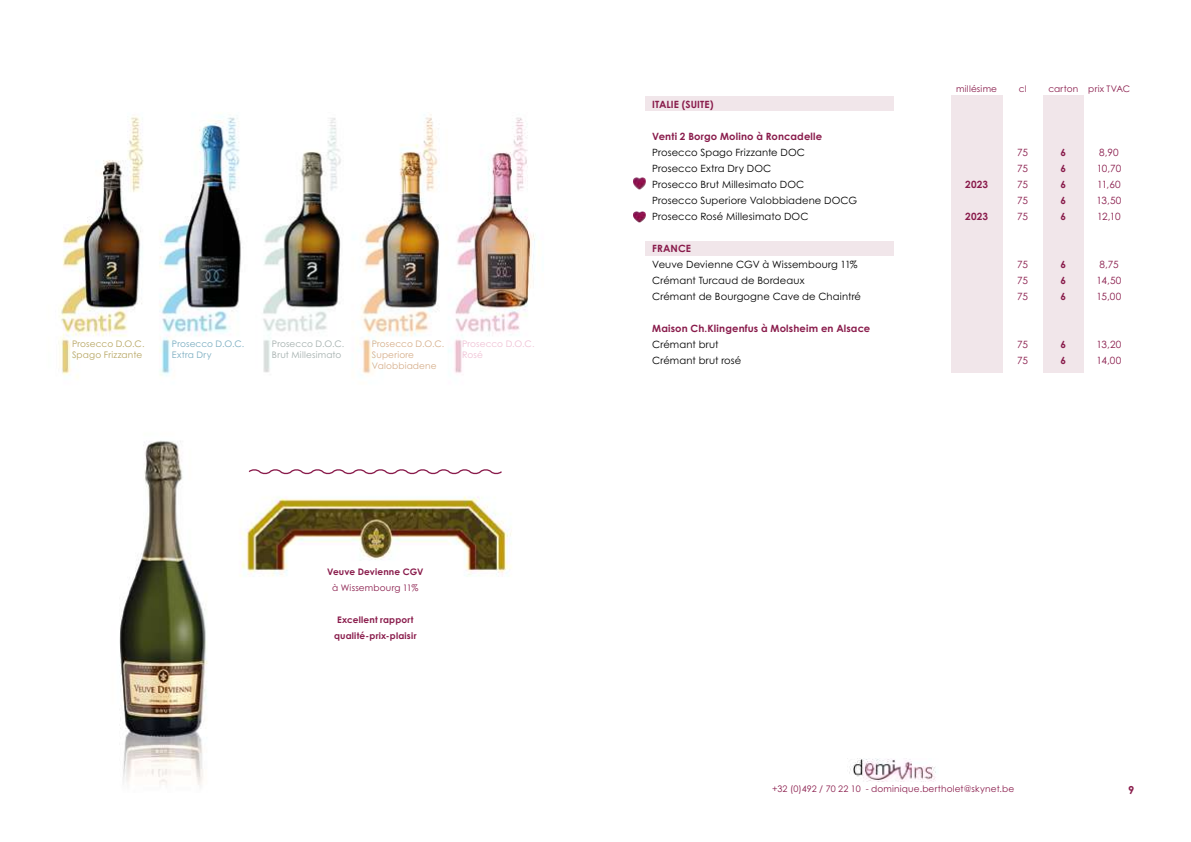
<style>
.page{position:relative;width:1191px;height:842px;background:#fff}
.page>*{position:absolute;margin:0;border:0;box-sizing:border-box;transform-origin:0 0}
.t1{font:700 11px "Century Gothic Pro";color:#891b4b}
.t2{font:10px/16px "Century Gothic Pro";letter-spacing:.01em;color:#000}
.t3{font:700 10px/16px "Century Gothic Pro";letter-spacing:.015em;color:#891b4b;text-align:justify}
.t4{font:10px/16px "Century Gothic Pro";letter-spacing:-.035em;color:#891b4b}
.t5{font:9px "Century Gothic Pro";letter-spacing:.02em;color:#891b4b}
.t6{font:700 9px/16px "Century Gothic Pro";letter-spacing:.02em;color:#891b4b;text-align:center}
.t7{font:9px/10.8px "Century Gothic Pro";letter-spacing:.015em;color:#d5ad89}
.t8{font:9px/10.8px "Century Gothic Pro";letter-spacing:.015em;color:#a3afad}
.t9{font:9px/10.8px "Century Gothic Pro";letter-spacing:.015em;color:#b6a561}
.t10{font:9px/10.8px "Century Gothic Pro";letter-spacing:.015em;color:#79acc0}
.t11{font:9px/10.8px "Century Gothic Pro";letter-spacing:.01em;color:#efc0d4}
</style>
<div class="page">
<div style="left:951px;top:95px;width:51px;height:278px;background:#f1e6ea"></div>
<div style="left:1043px;top:95px;width:40px;height:278px;background:#f1e6ea"></div>
<div style="left:645px;top:241px;width:248px;height:15px;background:#f1e6ea"></div>
<img style="left:58px;top:114px;width:477px;height:672px">
<svg style="left:247px;top:467px;width:256px;height:9px"></svg>
<div style="left:645px;top:96px;width:248px;height:15px;background:#f1e6ea"></div>
<img style="left:849px;top:759px;width:87px;height:23px">
<svg style="left:633px;top:178px;width:12px;height:12px"></svg>
<svg style="left:633px;top:211px;width:12px;height:12px"></svg>
<p class="t9" style="left:72px;top:338px;width:74px">Prosecco D.O.C.<br>Spago Frizzante</p>
<p class="t10" style="left:172px;top:338px;width:74px">Prosecco D.O.C.<br>Extra Dry</p>
<p class="t8" style="left:272px;top:338px;width:74px">Prosecco D.O.C.<br>Brut Millesimato</p>
<p class="t7" style="left:372px;top:338px;width:74px">Prosecco D.O.C.<br>Superiore<br>Valobbiadene</p>
<p class="t11" style="left:462px;top:338px;width:74px">Prosecco D.O.C.<br>Rosé</p>
<p class="t6" style="left:327px;top:564px;width:98px">Veuve Devienne CGV</p>
<p class="t5" style="left:332px;top:583px;width:88px">à Wissembourg 11%</p>
<p class="t6" style="left:334px;top:611px;width:84px">Excellent rapport qualité-prix-plaisir</p>
<p class="t3" style="left:652px;top:97px;width:63px">ITALIE (SUITE)</p>
<p class="t3" style="left:652px;top:129px;width:172px">Venti 2 Borgo Molino à Roncadelle</p>
<p class="t2" style="left:652px;top:145px;width:206px">Prosecco Spago Frizzante DOC<br>Prosecco Extra Dry DOC<br>Prosecco Brut Millesimato DOC<br>Prosecco Superiore Valobbiadene DOCG<br>Prosecco Rosé Millesimato DOC</p>
<p class="t3" style="left:652px;top:241px;width:40px">FRANCE</p>
<p class="t2" style="left:652px;top:257px;width:210px">Veuve Devienne CGV à Wissembourg 11%<br>Crémant Turcaud de Bordeaux<br>Crémant de Bourgogne Cave de Chaintré</p>
<p class="t3" style="left:652px;top:321px;width:220px">Maison Ch.Klingenfus à Molsheim en Alsace</p>
<p class="t2" style="left:652px;top:337px;width:91px">Crémant brut<br>Crémant brut rosé</p>
<p class="t5" style="left:956px;top:83px;width:42px">millésime</p>
<p class="t5" style="left:1018px;top:83px;width:9px">cl</p>
<p class="t5" style="left:1048px;top:83px;width:83px">carton prix TVAC</p>
<p class="t3" style="left:965px;top:177px;width:25px">2023</p>
<p class="t3" style="left:965px;top:209px;width:25px">2023</p>
<p class="t4" style="left:1017px;top:145px;width:12px;text-align:justify">75<br>75<br>75<br>75<br>75</p>
<p class="t4" style="left:1017px;top:257px;width:12px;text-align:justify">75<br>75<br>75</p>
<p class="t4" style="left:1017px;top:337px;width:12px">75<br>75</p>
<p class="t3" style="left:1060px;top:145px;width:7px">6<br>6<br>6<br>6<br>6</p>
<p class="t3" style="left:1060px;top:257px;width:7px">6<br>6<br>6</p>
<p class="t3" style="left:1060px;top:337px;width:7px">6<br>6</p>
<p class="t4" style="left:1096px;top:145px;width:26px">8,90<br>10,70<br>11,60<br>13,50<br>12,10</p>
<p class="t4" style="left:1096px;top:257px;width:26px">8,75<br>14,50<br>15,00</p>
<p class="t4" style="left:1096px;top:337px;width:26px">13,20<br>14,00</p>
<p class="t5" style="left:772px;top:783px;width:244px">+32 (0)492 / 70 22 10 - dominique.bertholet@skynet.be</p>
<p class="t1" style="left:1128px;top:783px;width:8px">9</p>
</div>
